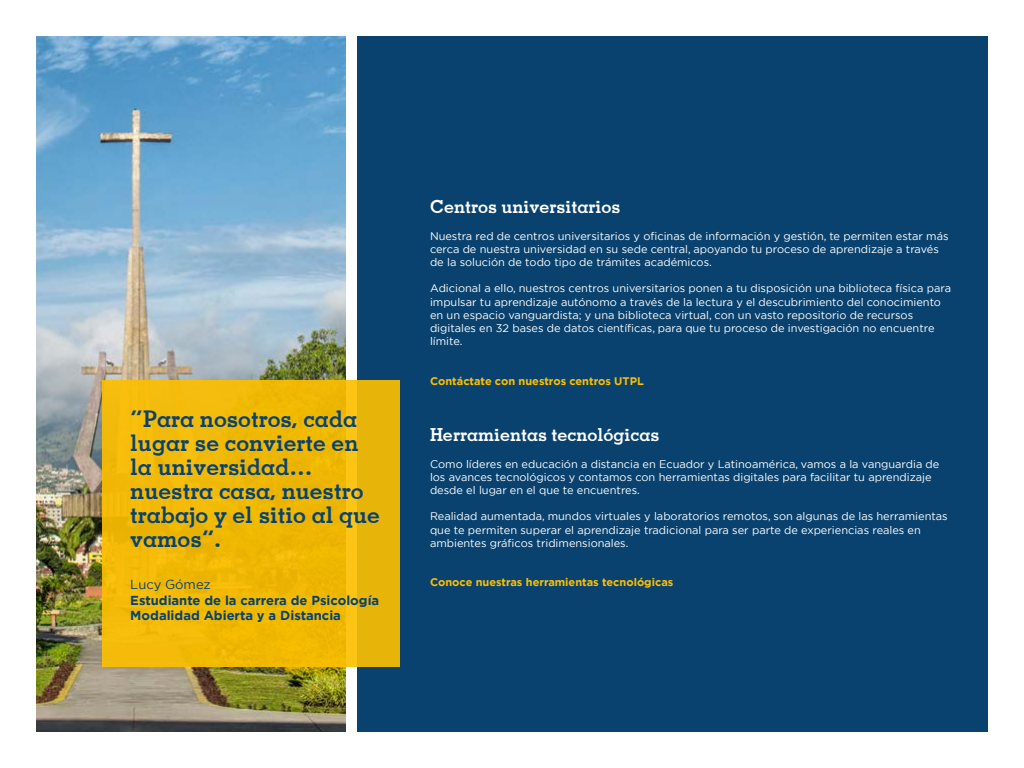
<style>
.page{position:relative;width:1024px;height:768px;background:#fff}
.page>*{position:absolute;margin:0;border:0;box-sizing:border-box;transform-origin:0 0}
.t1{font:700 23px/24px "Memphis";color:#09426e}
.t2{font:700 18px "Memphis";color:#fff}
.t3{font:700 13px/15.6px "Gotham";color:#09426e}
.t4{font:13px "Gotham";color:#09426e}
.t5{font:11px/13.2px "Gotham";color:#fff}
.t6{font:700 11px "Gotham";color:#fcbf00}
</style>
<div class="page">
<div style="left:357px;top:36px;width:631px;height:696px;background:#09426e"></div>
<img style="left:36px;top:36px;width:309px;height:696px">
<div style="left:102px;top:380px;width:298px;height:287px;background:#f0b907"></div>
<h1 class="t1" style="left:130px;top:406px;width:251px">“Para nosotros, cada lugar se convierte en la universidad… nuestra casa, nuestro trabajo y el sitio al que vamos”.</h1>
<p class="t4" style="left:130px;top:576px;width:82px">Lucy Gómez</p>
<p class="t3" style="left:130px;top:592px;width:251px">Estudiante de la carrera de Psicología<br>Modalidad Abierta y a Distancia</p>
<h2 class="t2" style="left:430px;top:196px;width:192px">Centros universitarios</h2>
<p class="t5" style="left:430px;top:229px;width:520px">Nuestra red de centros universitarios y oficinas de información y gestión, te permiten estar más cerca de nuestra universidad en su sede central, apoyando tu proceso de aprendizaje a través de la solución de todo tipo de trámites académicos.</p>
<p class="t5" style="left:430px;top:282px;width:523px">Adicional a ello, nuestros centros universitarios ponen a tu disposición una biblioteca física para impulsar tu aprendizaje autónomo a través de la lectura y el descubrimiento del conocimiento en un espacio vanguardista; y una biblioteca virtual, con un vasto repositorio de recursos digitales en 32 bases de datos científicas, para que tu proceso de investigación no encuentre límite.</p>
<p class="t6" style="left:430px;top:374px;width:215px">Contáctate con nuestros centros UTPL</p>
<h2 class="t2" style="left:430px;top:424px;width:231px">Herramientas tecnológicas</h2>
<p class="t5" style="left:430px;top:457px;width:511px">Como líderes en educación a distancia en Ecuador y Latinoamérica, vamos a la vanguardia de los avances tecnológicos y contamos con herramientas digitales para facilitar tu aprendizaje desde el lugar en el que te encuentres.</p>
<p class="t5" style="left:430px;top:510px;width:519px">Realidad aumentada, mundos virtuales y laboratorios remotos, son algunas de las herramientas que te permiten superar el aprendizaje tradicional para ser parte de experiencias reales en ambientes gráficos tridimensionales.</p>
<p class="t6" style="left:430px;top:575px;width:245px">Conoce nuestras herramientas tecnológicas</p>
</div>
